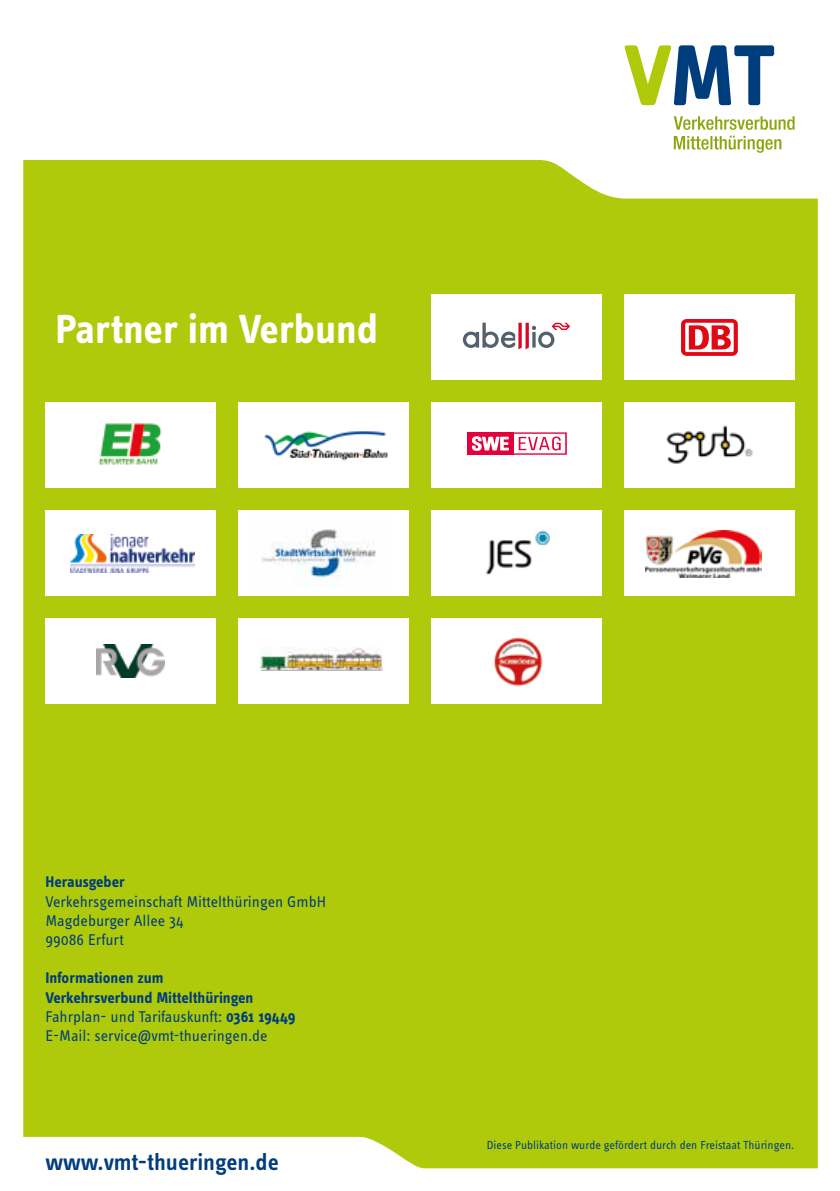
<style>
.page{position:relative;width:840px;height:1191px;background:#fff}
.page>*{position:absolute;margin:0;border:0;box-sizing:border-box;transform-origin:0 0}
.t1{font:700 42px "Info OT Text";color:#fff}
.t2{font:600 24px "Info OT Text";color:#003d7c}
.t3{font:16px/19.2px "Info OT Text";color:#003d7c}
.t4{font:700 16px "Info OT Text";color:#003d7c}
.t5{font:12px "Info OT Text";color:#003d7c}
.s1{font-weight:700}
</style>
<div class="page">
<div style="left:23px;top:160px;width:794px;height:1008px;background:#afca0b"></div>
<div style="left:45px;top:402px;width:170px;height:85px;background:#fff"></div>
<img style="left:98px;top:423px;width:64px;height:42px">
<div style="left:431px;top:402px;width:170px;height:85px;background:#fff"></div>
<svg style="left:467px;top:432px;width:99px;height:23px"></svg>
<div style="left:238px;top:510px;width:170px;height:85px;background:#fff"></div>
<img style="left:262px;top:529px;width:114px;height:55px">
<div style="left:624px;top:402px;width:170px;height:85px;background:#fff"></div>
<img style="left:666px;top:425px;width:87px;height:39px">
<div style="left:431px;top:510px;width:170px;height:85px;background:#fff"></div>
<img style="left:486px;top:530px;width:64px;height:45px">
<div style="left:45px;top:510px;width:170px;height:85px;background:#fff"></div>
<img style="left:71px;top:535px;width:123px;height:37px">
<div style="left:238px;top:618px;width:170px;height:85px;background:#fff"></div>
<img style="left:260px;top:647px;width:122px;height:24px">
<div style="left:624px;top:510px;width:170px;height:85px;background:#fff"></div>
<img style="left:645px;top:530px;width:116px;height:47px">
<div style="left:431px;top:618px;width:170px;height:85px;background:#fff"></div>
<img style="left:494px;top:637px;width:49px;height:50px">
<div style="left:45px;top:618px;width:170px;height:85px;background:#fff"></div>
<div style="left:238px;top:402px;width:170px;height:85px;background:#fff"></div>
<img style="left:264px;top:431px;width:124px;height:30px">
<div style="left:431px;top:295px;width:170px;height:85px;background:#fff"></div>
<svg style="left:462px;top:323px;width:107px;height:26px"></svg>
<svg style="left:673px;top:136px;width:107px;height:17px"></svg>
<svg style="left:673px;top:116px;width:121px;height:14px"></svg>
<svg style="left:624px;top:45px;width:149px;height:60px"></svg>
<img style="left:96px;top:644px;width:68px;height:33px">
<div style="left:624px;top:295px;width:170px;height:85px;background:#fff"></div>
<div style="left:680px;top:319px;width:57px;height:37px;background:linear-gradient(to right,#e30613,#e30613);border-radius:5px"></div>
<svg style="left:684px;top:323px;width:49px;height:29px"></svg>
<svg style="left:688px;top:325px;width:42px;height:24px"></svg>
<h1 class="t1" style="left:55px;top:303px;width:324px">Partner im Verbund</h1>
<p class="t4" style="left:45px;top:872px;width:81px">Herausgeber</p>
<p class="t3" style="left:45px;top:891px;width:282px">Verkehrsgemeinschaft Mittelthüringen GmbH<br>Magdeburger Allee 34<br>99086 Erfurt</p>
<p class="t3" style="left:45px;top:968px;width:251px"><span class="s1">Informationen zum<br>Verkehrsverbund Mittelthüringen </span>Fahrplan- und Tarifauskunft: <span class="s1">0361 19449<br></span>E-Mail: service@vmt-thueringen.de</p>
<h2 class="t2" style="left:45px;top:1147px;width:235px">www.vmt-thueringen.de</h2>
<p class="t5" style="left:486px;top:1138px;width:308px">Diese Publikation wurde gefördert durch den Freistaat Thüringen.</p>
</div>
